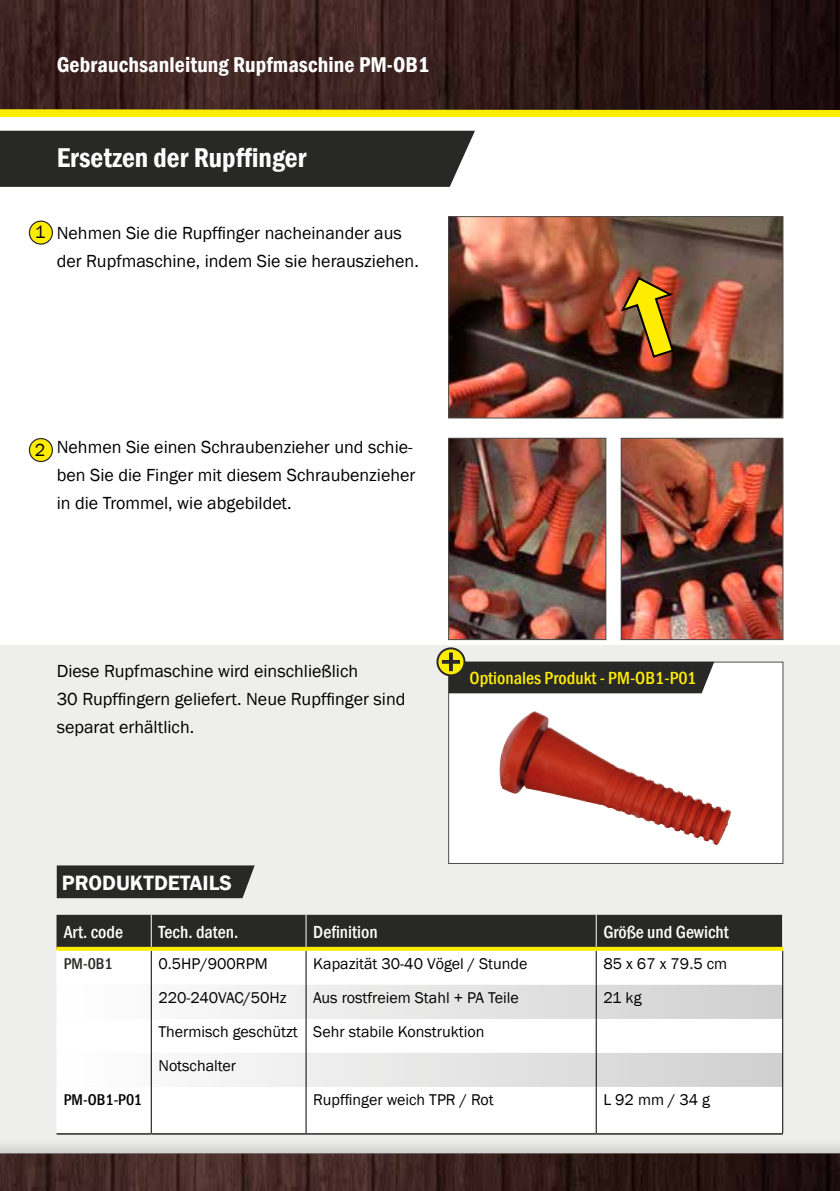
<style>
.page{position:relative;width:840px;height:1191px;background:#fff}
.page>*{position:absolute;margin:0;border:0;box-sizing:border-box;transform-origin:0 0}
.t1{font:600 condensed 28px "Franklin Gothic";color:#fff}
.t2{font:600 condensed 22px "Franklin Gothic";letter-spacing:.005em;color:#fff}
.t3{font:600 21.4px "Franklin Gothic";color:#fff}
.t4{font:18px/28px "Franklin Gothic";color:#000}
.t5{font:500 condensed 18px "Franklin Gothic";color:#fff}
.t6{font:500 condensed 18px "Franklin Gothic";color:#ffed00}
.t7{font:16px/34px "Franklin Gothic";color:#000}
.t8{font:500 condensed 16px "Franklin Gothic";color:#000}
.t9{font:500 condensed 16px "Franklin Gothic";color:#282827}
</style>
<div class="page">
<div style="left:0;top:645px;width:839px;height:508px;background:#eeeeed"></div>
<div style="left:0;top:73px;width:839px;height:44px;background:#ffed00"></div>
<div style="left:0;top:1136px;width:839px;height:55px;background:#000;opacity:.15"></div>
<img style="left:0;top:1153px;width:839px;height:38px">
<img style="left:0;top:0;width:839px;height:110px">
<div style="left:0;top:131px;width:474px;height:56px;background:#282827"></div>
<img style="left:450px;top:218px;width:330px;height:198px">
<div style="left:448px;top:216px;width:334px;height:202px;border:1px solid #4d4d4c"></div>
<div style="left:448px;top:662px;width:334px;height:201px;background:#fff"></div>
<img style="left:499px;top:711px;width:228px;height:134px">
<img style="left:450px;top:440px;width:153px;height:198px">
<div style="left:448px;top:438px;width:157px;height:202px;border:1px solid #4d4d4c"></div>
<img style="left:622px;top:440px;width:158px;height:198px">
<div style="left:620px;top:438px;width:162px;height:202px;border:1px solid #4d4d4c"></div>
<img style="left:618px;top:275px;width:57px;height:84px">
<div style="left:29px;top:221px;width:23px;height:23px;background:#ffed00;border-radius:50%"></div>
<div style="left:29px;top:220px;width:24px;height:25px;border:1px solid #282827;border-radius:50%"></div>
<div style="left:29px;top:438px;width:23px;height:23px;background:#ffed00;border-radius:50%"></div>
<div style="left:29px;top:438px;width:24px;height:24px;border:1px solid #282827;border-radius:50%"></div>
<div style="left:56px;top:914px;width:725px;height:32px;background:#282827"></div>
<div style="left:56px;top:950px;width:726px;height:34px;background:#fff"></div>
<svg style="left:57px;top:984px;width:725px;height:69px"></svg>
<svg style="left:57px;top:1053px;width:725px;height:80px"></svg>
<hr style="left:151px;top:950px;width:1px;height:34px;background:#000">
<hr style="left:305px;top:950px;width:1px;height:34px;background:#000">
<hr style="left:595px;top:950px;width:1px;height:34px;background:#000">
<hr style="left:782px;top:950px;width:1px;height:34px;background:#000">
<hr style="left:151px;top:984px;width:1px;height:35px;background:#000">
<hr style="left:305px;top:984px;width:1px;height:35px;background:#000">
<hr style="left:595px;top:984px;width:1px;height:35px;background:#000">
<hr style="left:782px;top:984px;width:1px;height:35px;background:#000">
<hr style="left:151px;top:1019px;width:1px;height:34px;background:#000">
<hr style="left:305px;top:1019px;width:1px;height:34px;background:#000">
<hr style="left:595px;top:1019px;width:1px;height:34px;background:#000">
<hr style="left:782px;top:1019px;width:1px;height:34px;background:#000">
<hr style="left:151px;top:1053px;width:1px;height:34px;background:#000">
<hr style="left:305px;top:1053px;width:1px;height:34px;background:#000">
<hr style="left:595px;top:1053px;width:1px;height:34px;background:#000">
<hr style="left:151px;top:1087px;width:1px;height:46px;background:#000">
<hr style="left:305px;top:1087px;width:1px;height:46px;background:#000">
<hr style="left:595px;top:1087px;width:1px;height:46px;background:#000">
<hr style="left:782px;top:1053px;width:1px;height:34px;background:#000">
<hr style="left:782px;top:1087px;width:1px;height:46px;background:#000">
<hr style="left:151px;top:914px;width:1px;height:32px;background:#fff">
<hr style="left:305px;top:914px;width:1px;height:32px;background:#fff">
<hr style="left:595px;top:914px;width:1px;height:32px;background:#fff">
<hr style="left:781px;top:914px;width:1px;height:32px;background:#fff">
<svg style="left:56px;top:946px;width:95px;height:4px"></svg>
<svg style="left:151px;top:946px;width:155px;height:4px"></svg>
<svg style="left:306px;top:946px;width:290px;height:4px"></svg>
<svg style="left:596px;top:946px;width:186px;height:4px"></svg>
<hr style="left:56px;top:1133px;width:95px;height:1px;background:#282827">
<hr style="left:151px;top:1133px;width:155px;height:1px;background:#282827">
<hr style="left:306px;top:1133px;width:290px;height:1px;background:#282827">
<hr style="left:596px;top:1133px;width:186px;height:1px;background:#282827">
<div style="left:57px;top:865px;width:197px;height:33px;background:#282827"></div>
<svg style="left:437px;top:648px;width:27px;height:27px"></svg>
<div style="left:436px;top:647px;width:29px;height:29px;border:2px solid #282827;border-radius:50%"></div>
<svg style="left:440px;top:651px;width:273px;height:42px"></svg>
<p class="t2" style="left:57px;top:50px;width:374px">Gebrauchsanleitung Rupfmaschine PM-OB1</p>
<h1 class="t1" style="left:57px;top:139px;width:251px">Ersetzen der Rupffinger</h1>
<p class="t4" style="left:35px;top:219px;width:12px">1</p>
<p class="t4" style="left:57px;top:219px;width:363px">Nehmen Sie die Rupffinger nacheinander aus der Rupfmaschine, indem Sie sie herausziehen.</p>
<p class="t4" style="left:35px;top:436px;width:12px">2</p>
<p class="t4" style="left:57px;top:433px;width:360px">Nehmen Sie einen Schraubenzieher und schie&shy;ben Sie die Finger mit diesem Schraubenzieher in die Trommel, wie abgebildet.</p>
<p class="t4" style="left:57px;top:657px;width:350px">Diese Rupfmaschine wird einschließlich<br>30 Rupffingern geliefert. Neue Rupffinger sind separat erhältlich.</p>
<p class="t3" style="left:62px;top:869px;width:171px">PRODUKTDETAILS</p>
<p class="t6" style="left:469px;top:666px;width:228px">Optionales Produkt - PM-OB1-P01</p>
<p class="t5" style="left:64px;top:920px;width:61px">Art. code</p>
<p class="t5" style="left:158px;top:920px;width:81px">Tech. daten.</p>
<p class="t5" style="left:313px;top:920px;width:66px">Definition</p>
<p class="t5" style="left:603px;top:920px;width:127px">Größe und Gewicht</p>
<p class="t9" style="left:64px;top:953px;width:51px">PM-0B1</p>
<p class="t7" style="left:158px;top:947px;width:111px">0.5HP/900RPM</p>
<p class="t7" style="left:313px;top:947px;width:216px">Kapazität 30-40 Vögel / Stunde</p>
<p class="t7" style="left:603px;top:947px;width:125px">85 x 67 x 79.5 cm</p>
<p class="t7" style="left:158px;top:981px;width:130px">220-240VAC/50Hz</p>
<p class="t7" style="left:313px;top:981px;width:207px">Aus rostfreiem Stahl + PA Teile</p>
<p class="t7" style="left:603px;top:981px;width:40px">21 kg</p>
<p class="t7" style="left:158px;top:1015px;width:327px">Thermisch geschützt Sehr stabile Konstruktion<br>Notschalter</p>
<p class="t8" style="left:64px;top:1089px;width:80px">PM-OB1-P01</p>
<p class="t7" style="left:313px;top:1083px;width:182px">Rupffinger weich TPR / Rot</p>
<p class="t7" style="left:603px;top:1083px;width:108px">L 92 mm / 34 g</p>
</div>
